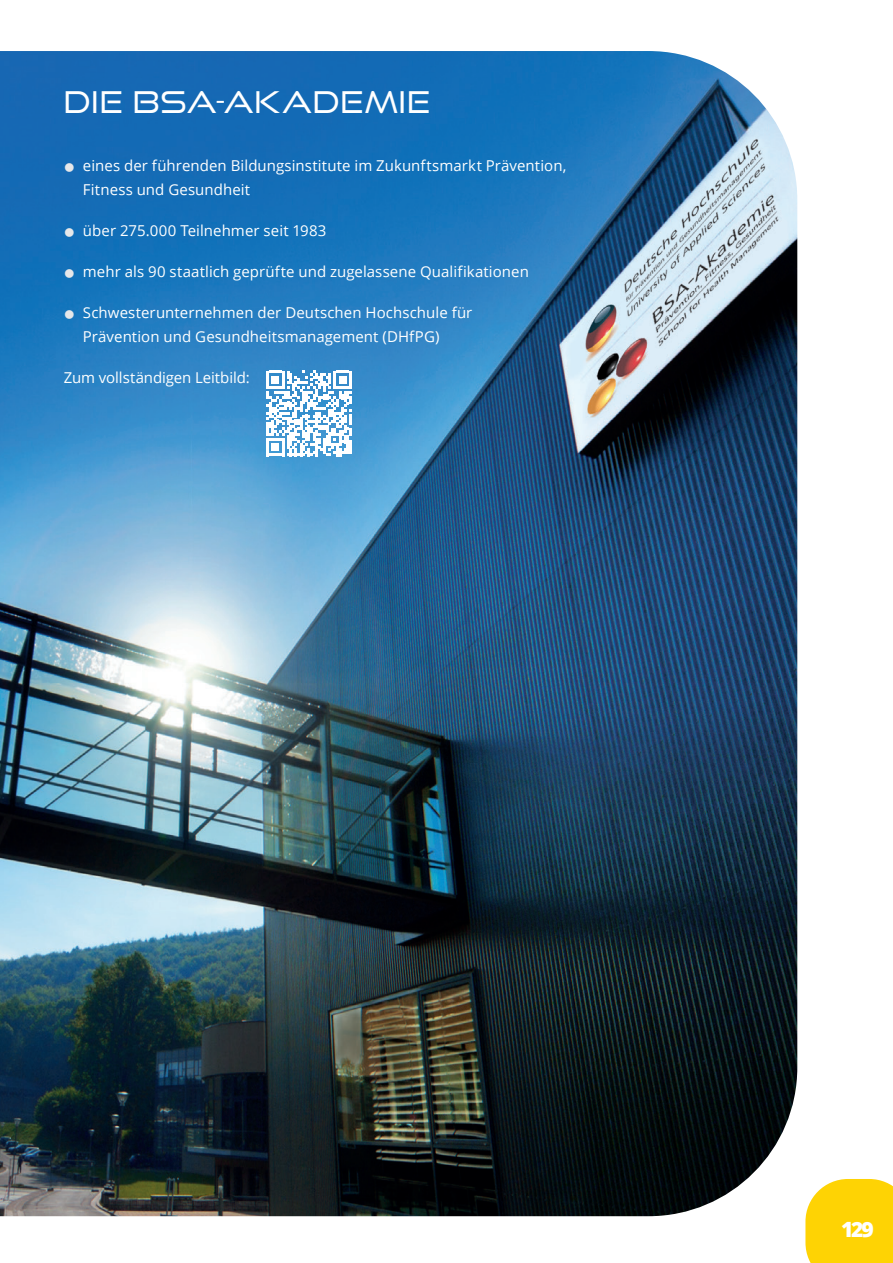
<style>
.page{position:relative;width:893px;height:1263px;background:#fff}
.page>*{position:absolute;margin:0;border:0;box-sizing:border-box;transform-origin:0 0}
.t1{font:30px "Good Times Bk";letter-spacing:.025em;color:#fff}
.t2{font:800 21px "Open Sans";color:#fff}
.t3{font:15px/24px "Open Sans";letter-spacing:.005em;color:#fff}
</style>
<div class="page">
<img style="left:0;top:51px;width:797px;height:1165px">
<svg style="left:805px;top:1179px;width:88px;height:84px;background:#fed615"></svg>
<svg style="left:266px;top:371px;width:86px;height:85px"></svg>
<svg style="left:65px;top:163px;width:9px;height:9px"></svg>
<svg style="left:65px;top:228px;width:9px;height:9px"></svg>
<svg style="left:65px;top:269px;width:9px;height:9px"></svg>
<svg style="left:65px;top:310px;width:9px;height:9px"></svg>
<h1 class="t1" style="left:64px;top:84px;width:368px">DIE BSA-AKADEMIE</h1>
<p class="t3" style="left:83px;top:153px;width:485px">eines der führenden Bildungsinstitute im Zukunftsmarkt Prävention,<br>Fitness und Gesundheit</p>
<p class="t3" style="left:83px;top:218px;width:245px">über 275.000 Teilnehmer seit 1983</p>
<p class="t3" style="left:83px;top:259px;width:448px">mehr als 90 staatlich geprüfte und zugelassene Qualifikationen</p>
<p class="t3" style="left:83px;top:300px;width:391px">Schwesterunternehmen der Deutschen Hochschule für<br>Prävention und Gesundheitsmanagement (DHfPG)</p>
<p class="t3" style="left:64px;top:365px;width:188px">Zum vollständigen Leitbild:</p>
<h2 class="t2" style="left:841px;top:1213px;width:34px">129</h2>
</div>
